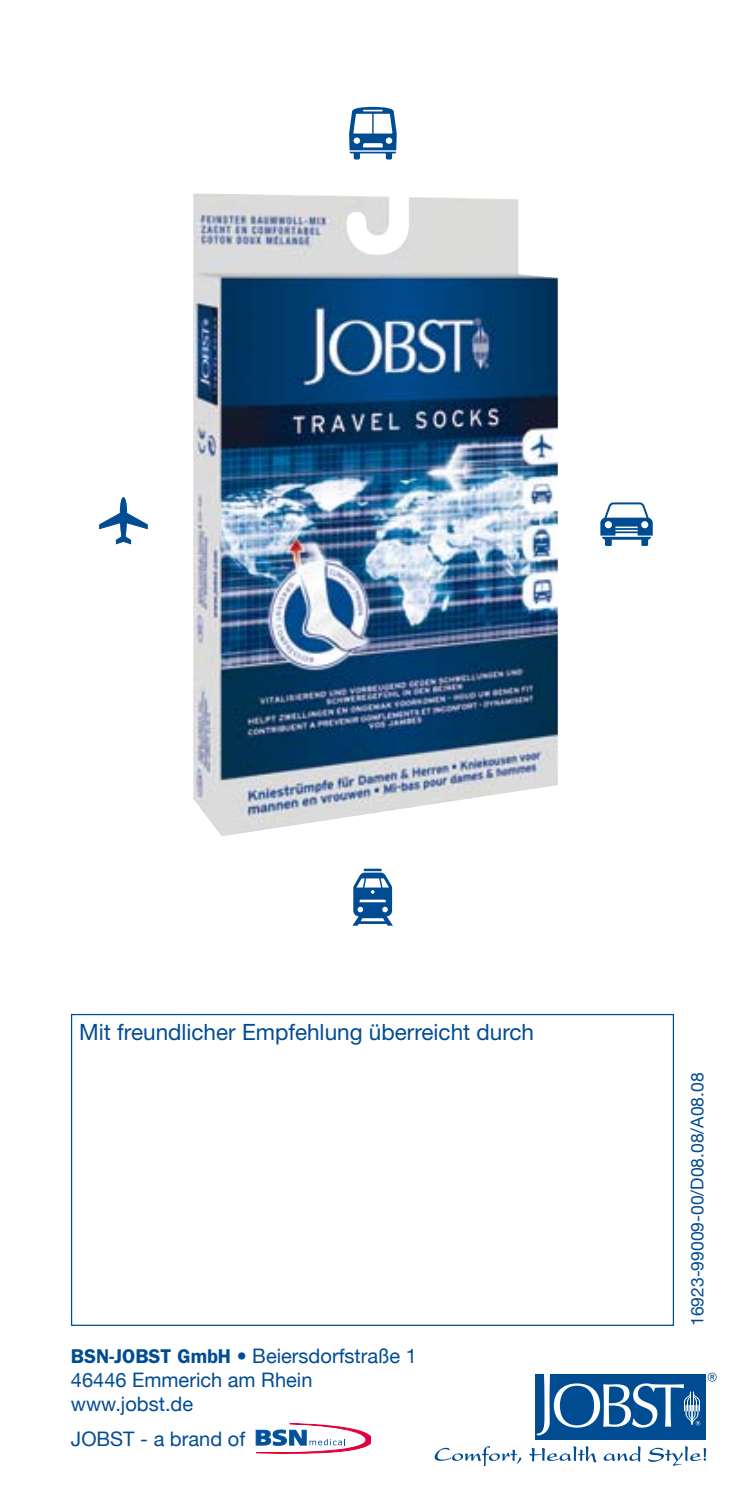
<style>
.page{position:relative;width:745px;height:1489px;background:#fff}
.page>*{position:absolute;margin:0;border:0;box-sizing:border-box;transform-origin:0 0}
.t1{font:22.5px "Helvetica Neue";color:#004c93}
.t2{font:20px/24px "Helvetica Neue";color:#004c93}
.t3{font:17.5px "Helvetica Neue";color:#004c93}
.s1{font-family:"Franklin Gothic";font-weight:600}
</style>
<div class="page">
<div style="left:534px;top:1373px;width:171px;height:66px;background:#004c93"></div>
<svg style="left:707px;top:1372px;width:9px;height:9px"></svg>
<svg style="left:536px;top:1373px;width:163px;height:62px"></svg>
<svg style="left:434px;top:1446px;width:87px;height:19px"></svg>
<svg style="left:529px;top:1446px;width:67px;height:16px"></svg>
<svg style="left:603px;top:1446px;width:37px;height:15px"></svg>
<svg style="left:648px;top:1446px;width:57px;height:19px"></svg>
<svg style="left:255px;top:1423px;width:115px;height:31px"></svg>
<img style="left:193px;top:193px;width:364px;height:643px">
<svg style="left:99px;top:497px;width:49px;height:48px"></svg>
<svg style="left:600px;top:502px;width:52px;height:44px"></svg>
<svg style="left:353px;top:868px;width:40px;height:57px"></svg>
<svg style="left:349px;top:107px;width:47px;height:52px"></svg>
<p class="t1" style="left:79px;top:1018px;width:456px">Mit freundlicher Empfehlung überreicht durch</p>
<p class="t2" style="left:71px;top:1343px;width:347px"><span class="s1">BSN-JOBST GmbH</span> • Beiersdorfstraße 1<br>46446 Emmerich am Rhein www.jobst.de</p>
<p class="t2" style="left:71px;top:1426px;width:176px">JOBST - a brand of</p>
<p class="t3" style="left:686px;top:1325px;width:255px;rotate:-90deg">16923-99009-00/D08.08/A08.08</p>
</div>
